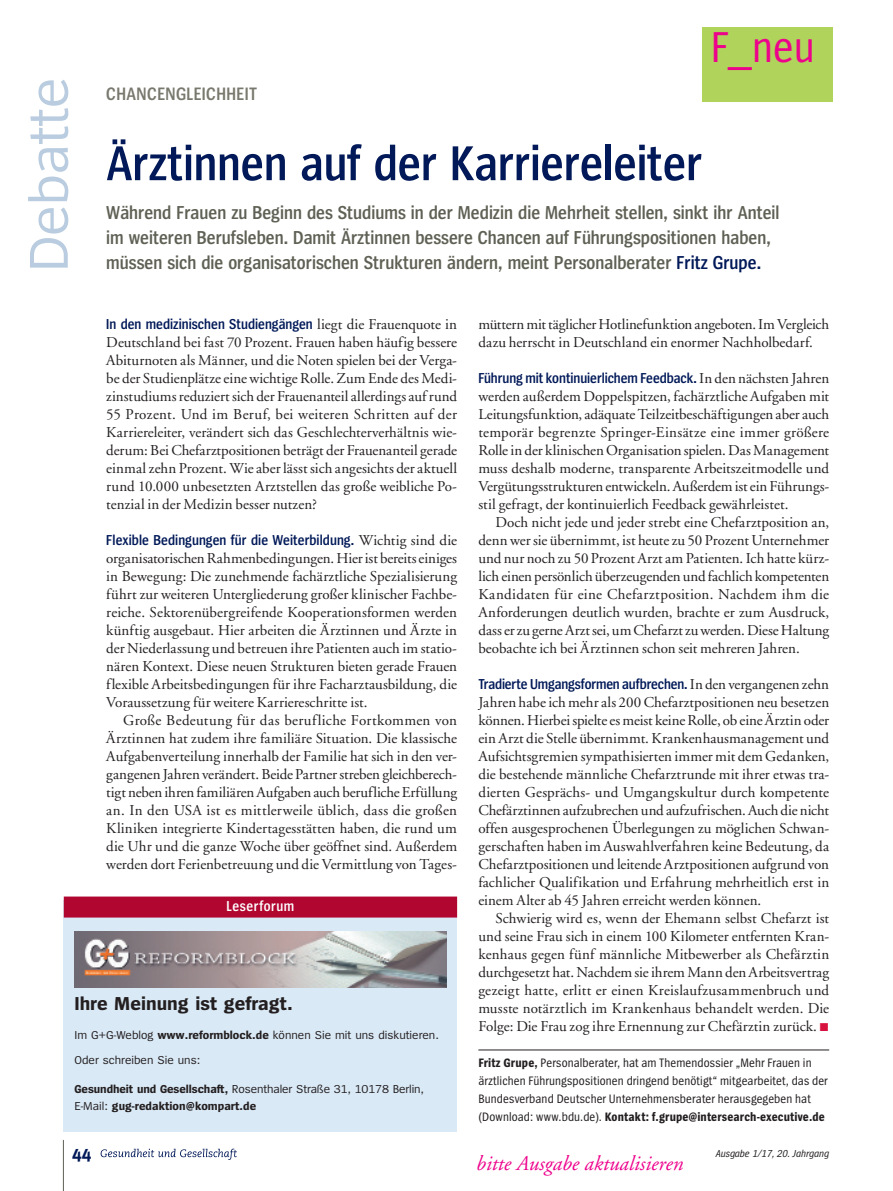
<style>
.page{position:relative;width:893px;height:1191px;background:#fff}
.page>*{position:absolute;margin:0;border:0;box-sizing:border-box;transform-origin:0 0}
.t1{font:57px "Spiegel";color:#baccdf}
.Deb-Head{font:600 51px "Spiegel Cd";color:#011958}
.t2{font:45px "Spiegel Cd";color:#ed028c}
.t3{font:italic 21px "GG Garamond";color:#ed028c}
.Deb-Vorspann{font:600 19.5px/24.8px "Spiegel Cd";color:#606155}
.t4{font:700 19.5px "Spiegel";color:#231f20}
.Deb-Dachzeile{font:600 18.75px "Spiegel Cd";letter-spacing:.025em;color:#78786e}
.Deb-Fließ_oE{font:15px/18px "GG Garamond";color:#231f20;text-align:justify}
.Deb-Fließ_mE{font:15px/18px "GG Garamond";letter-spacing:-.005em;color:#231f20;text-align:justify}
.t5{font:600 15px "Spiegel Cd";letter-spacing:.035em;color:#fff}
.allg-Autorenzeile{font:12.75px/18px "Spiegel Cd";letter-spacing:.01em;color:#231f20}
.t6{font:700 12px/16.5px "Spiegel";color:#231f20}
.t7{font:12px "Spiegel";color:#231f20}
.t8{font:italic 10.5px "Spiegel Cd";color:#231f20}
.s1{color:#011958}
.s2{font-family:"Spiegel Cd";font-weight:600;color:#011958}
.s3{font-weight:700}
.s4{font-weight:400}
.s5{color:#d7123e}
</style>
<div class="page">
<hr style="left:63px;top:1140px;width:1px;height:51px;background:#606155">
<svg style="left:101px;top:1148px;width:136px;height:11px"></svg>
<div style="left:702px;top:27px;width:131px;height:75px;background:#b0d35b"></div>
<hr style="left:478px;top:1049px;width:351px;height:1px;background:#231f20">
<div style="left:64px;top:899px;width:393px;height:232px;background:#dae9f6"></div>
<div style="left:64px;top:896px;width:393px;height:21px;background:#b00630"></div>
<img style="left:74px;top:931px;width:373px;height:56px">
<p class="t1" style="left:20px;top:272px;width:196px;rotate:-90deg">Debatte</p>
<p class="t2" style="left:711px;top:24px;width:105px">F_neu</p>
<p class="Deb-Dachzeile" style="left:106px;top:84px;width:152px">CHANCENGLEICHHEIT</p>
<p class="Deb-Head" style="left:106px;top:138px;width:597px">Ärztinnen auf der Karriereleiter</p>
<p class="Deb-Vorspann" style="left:106px;top:201px;width:675px">Während Frauen zu Beginn des Studiums in der Medizin die Mehrheit stellen, sinkt ihr Anteil im weiteren Berufsleben. Damit Ärztinnen bessere Chancen auf Führungspositionen haben, müssen sich die organisatorischen Strukturen ändern, meint Personalberater <span class="s1">Fritz Grupe.</span></p>
<p class="Deb-Fließ_oE" style="left:106px;top:315px;width:352px"><span class="s2">In den medizinischen Studiengängen</span> liegt die Frauenquote in Deutschland bei fast 70 Prozent. Frauen haben häufig bessere Abiturnoten als Männer, und die Noten spielen bei der Verga&shy;be der Studienplätze eine wichtige Rolle. Zum Ende des Medi&shy;zinstudiums reduziert sich der Frauenanteil allerdings auf rund 55 Prozent. Und im Beruf, bei weiteren Schritten auf der Karriereleiter, verändert sich das Geschlechterverhältnis wie&shy;derum: Bei Chefarztpositionen beträgt der Frauenanteil gerade einmal zehn Prozent. Wie aber lässt sich angesichts der aktuell rund 10.000 unbesetzten Arztstellen das große weibliche Po&shy;tenzial in der Medizin besser nutzen?</p>
<p class="Deb-Fließ_oE" style="left:106px;top:531px;width:352px"><span class="s2">Flexible Bedingungen für die Weiterbildung.</span> Wichtig sind die organisatorischen Rahmenbedingungen. Hier ist bereits einiges in Bewegung: Die zunehmende fachärztliche Spezialisierung führt zur weiteren Untergliederung großer klinischer Fachbe&shy;reiche. Sektorenübergreifende Kooperationsformen werden künftig ausgebaut. Hier arbeiten die Ärztinnen und Ärzte in der Niederlassung und betreuen ihre Patienten auch im statio&shy;nären Kontext. Diese neuen Strukturen bieten gerade Frauen flexible Arbeitsbedingungen für ihre Facharztausbildung, die Voraussetzung für weitere Karriereschritte ist.</p>
<p class="Deb-Fließ_mE" style="left:106px;top:711px;width:352px;text-indent:17px">Große Bedeutung für das berufliche Fortkommen von Ärztinnen hat zudem ihre familiäre Situation. Die klassische Aufgabenverteilung innerhalb der Familie hat sich in den ver&shy;gangenen Jahren verändert. Beide Partner streben gleichberech&shy;tigt neben ihren familiären Aufgaben auch berufliche Erfüllung an. In den USA ist es mittlerweile üblich, dass die großen Kliniken integrierte Kindertagesstätten haben, die rund um die Uhr und die ganze Woche über geöffnet sind. Außerdem werden dort Ferienbetreuung und die Vermittlung von Tages-</p>
<p class="t5" style="left:227px;top:898px;width:69px">Leserforum</p>
<p class="t4" style="left:74px;top:994px;width:220px">Ihre Meinung ist gefragt.</p>
<p class="t7" style="left:74px;top:1028px;width:366px">Im G+G-Weblog <span class="s3">www.reformblock.de</span> können Sie mit uns diskutieren.</p>
<p class="t7" style="left:74px;top:1054px;width:127px">Oder schreiben Sie uns:</p>
<p class="t6" style="left:74px;top:1081px;width:351px">Gesundheit und Gesellschaft, <span class="s4">Rosenthaler Straße 31, 10178 Berlin,<br>E-Mail:</span> gug-redaktion@kompart.de</p>
<p class="Deb-Fließ_mE" style="left:478px;top:315px;width:352px">müttern mit täglicher Hotlinefunktion angeboten. Im Vergleich dazu herrscht in Deutschland ein enormer Nachholbedarf.</p>
<p class="Deb-Fließ_oE" style="left:478px;top:369px;width:352px"><span class="s2">Führung mit kontinuierlichem Feedback.</span> In den nächsten Jahren werden außerdem Doppelspitzen, fachärztliche Aufgaben mit Leitungsfunktion, adäquate Teilzeitbeschäftigungen aber auch temporär begrenzte Springer-Einsätze eine immer größere Rolle in der klinischen Organisation spielen. Das Management muss deshalb moderne, transparente Arbeitszeitmodelle und Vergütungsstrukturen entwickeln. Außerdem ist ein Führungs&shy;stil gefragt, der kontinuierlich Feedback gewährleistet.</p>
<p class="Deb-Fließ_mE" style="left:478px;top:513px;width:352px;text-indent:17px">Doch nicht jede und jeder strebt eine Chefarztposition an, denn wer sie übernimmt, ist heute zu 50 Prozent Unternehmer und nur noch zu 50 Prozent Arzt am Patienten. Ich hatte kürz&shy;lich einen persönlich überzeugenden und fachlich kompetenten Kandidaten für eine Chefarztposition. Nachdem ihm die Anforderungen deutlich wurden, brachte er zum Ausdruck, dass er zu gerne Arzt sei, um Chefarzt zu werden. Diese Haltung beobachte ich bei Ärztinnen schon seit mehreren Jahren.</p>
<p class="Deb-Fließ_oE" style="left:478px;top:675px;width:352px"><span class="s2">Tradierte Umgangsformen aufbrechen.</span> In den vergangenen zehn Jahren habe ich mehr als 200 Chefarztpositionen neu besetzen können. Hierbei spielte es meist keine Rolle, ob eine Ärztin oder ein Arzt die Stelle übernimmt. Krankenhausmanagement und Aufsichtsgremien sympathisierten immer mit dem Gedanken, die bestehende männliche Chefarztrunde mit ihrer etwas tra&shy;dierten Gesprächs- und Umgangskultur durch kompetente Chefärztinnen aufzubrechen und aufzufrischen. Auch die nicht offen ausgesprochenen Überlegungen zu möglichen Schwan&shy;gerschaften haben im Auswahlverfahren keine Bedeutung, da Chefarztpositionen und leitende Arztpositionen aufgrund von fachlicher Qualifikation und Erfahrung mehrheitlich erst in einem Alter ab 45 Jahren erreicht werden können.</p>
<p class="Deb-Fließ_mE" style="left:478px;top:909px;width:352px;text-indent:17px">Schwierig wird es, wenn der Ehemann selbst Chefarzt ist und seine Frau sich in einem 100 Kilometer entfernten Kran&shy;kenhaus gegen fünf männliche Mitbewerber als Chefärztin durchgesetzt hat. Nachdem sie ihrem Mann den Arbeitsvertrag gezeigt hatte, erlitt er einen Kreislaufzusammenbruch und musste notärztlich im Krankenhaus behandelt werden. Die Folge: Die Frau zog ihre Ernennung zur Chefärztin zurück. <span class="s5">√</span></p>
<p class="allg-Autorenzeile" style="left:478px;top:1054px;width:351px"><span class="s3">Fritz Grupe,</span> Personalberater, hat am Themendossier „Mehr Frauen in ärztlichen Führungspositionen dringend benötigt“ mitgearbeitet, das der Bundesverband Deutscher Unternehmensberater herausgegeben hat (Download: www.bdu.de). <span class="s3">Kontakt: f.grupe@intersearch-executive.de</span></p>
<p class="t3" style="left:476px;top:1151px;width:209px">bitte Ausgabe aktualisieren</p>
<p class="t8" style="left:716px;top:1148px;width:115px">Ausgabe 1/17, 20. Jahrgang</p>
</div>
